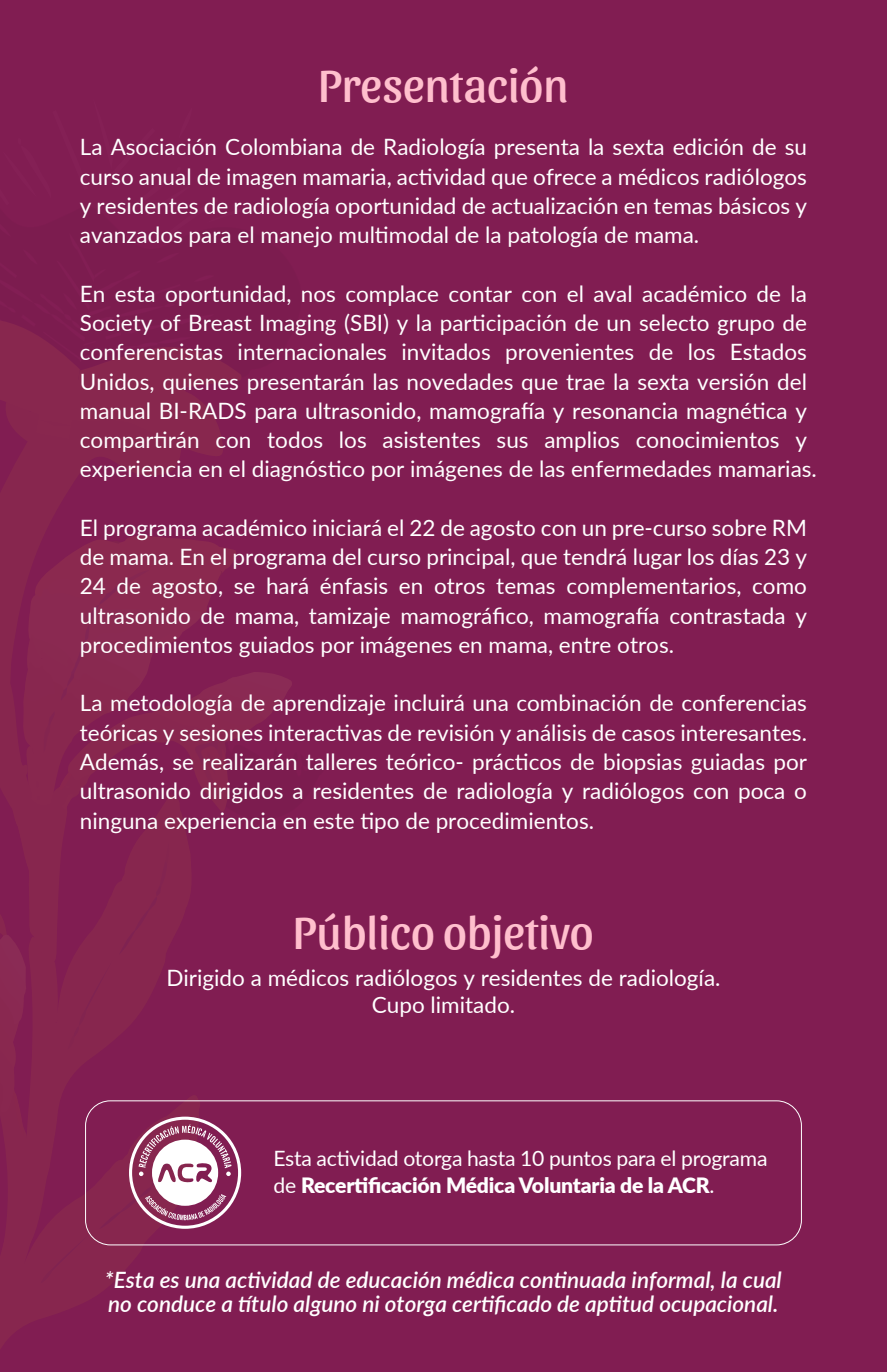
<style>
.page{position:relative;width:887px;height:1372px;background:#fff}
.page>*{position:absolute;margin:0;border:0;box-sizing:border-box;transform-origin:0 0}
.t1{font:47.25px "Sansita";color:#ffbfcd}
.t2{font:22.5px/29.2px "Lato";color:#fff;text-align:justify}
.t3{font:italic 600 22.5px/24.3px "Lato";color:#fff}
.t4{font:21.15px/27px "Lato";letter-spacing:-.01em;color:#fff}
.s1{font-weight:900}
</style>
<div class="page">
<div style="left:0;top:0;width:887px;height:1371px;background:#811d52"></div>
<svg style="left:0;top:536px;width:330px;height:710px"></svg>
<div style="left:85px;top:1100px;width:716px;height:145px;border:1px solid #fff;border-radius:25px"></div>
<h1 class="t1" style="left:318px;top:52px;width:251px">Presentación</h1>
<p class="t2" style="left:80px;top:132px;width:728px">La Asociación Colombiana de Radiología presenta la sexta edición de su curso anual de imagen mamaria, actividad que ofrece a médicos radiólogos y residentes de radiología oportunidad de actualización en temas básicos y avanzados para el manejo multimodal de la patología de mama.</p>
<p class="t2" style="left:80px;top:278px;width:738px;text-align:left">En esta oportunidad, nos complace contar con el aval académico de la Society of Breast Imaging (SBI) y la participación de un selecto grupo de conferencistas internacionales invitados provenientes de los Estados Unidos, quienes presentarán las novedades que trae la sexta versión del manual BI-RADS para ultrasonido, mamografía y resonancia magnética y compartirán con todos los asistentes sus amplios conocimientos y experiencia en el diagnóstico por imágenes de las enfermedades mamarias.</p>
<p class="t2" style="left:80px;top:512px;width:728px">El programa académico iniciará el 22 de agosto con un pre-curso sobre RM de mama. En el programa del curso principal, que tendrá lugar los días 23 y 24 de agosto, se hará énfasis en otros temas complementarios, como ultrasonido de mama, tamizaje mamográfico, mamografía contrastada y procedimientos guiados por imágenes en mama, entre otros.</p>
<p class="t2" style="left:80px;top:687px;width:728px">La metodología de aprendizaje incluirá una combinación de conferencias teóricas y sesiones interactivas de revisión y análisis de casos interesantes.<br>Además, se realizarán talleres teórico- prácticos de biopsias guiadas por ultrasonido dirigidos a residentes de radiología y radiólogos con poca o ninguna experiencia en este tipo de procedimientos.</p>
<h1 class="t1" style="left:293px;top:898px;width:302px">Público objetivo</h1>
<p class="t2" style="left:166px;top:963px;width:555px;line-height:27px;text-align:center">Dirigido a médicos radiólogos y residentes de radiología.<br>Cupo limitado.</p>
<p class="t4" style="left:273px;top:1144px;width:495px">Esta actividad otorga hasta 10 puntos para el programa de <span class="s1">Recertificación Médica Voluntaria de la ACR</span>.</p>
<p class="t3" style="left:105px;top:1266px;width:678px">*Esta es una actividad de educación médica continuada informal, la cual no conduce a título alguno ni otorga certificado de aptitud ocupacional.</p>
</div>
